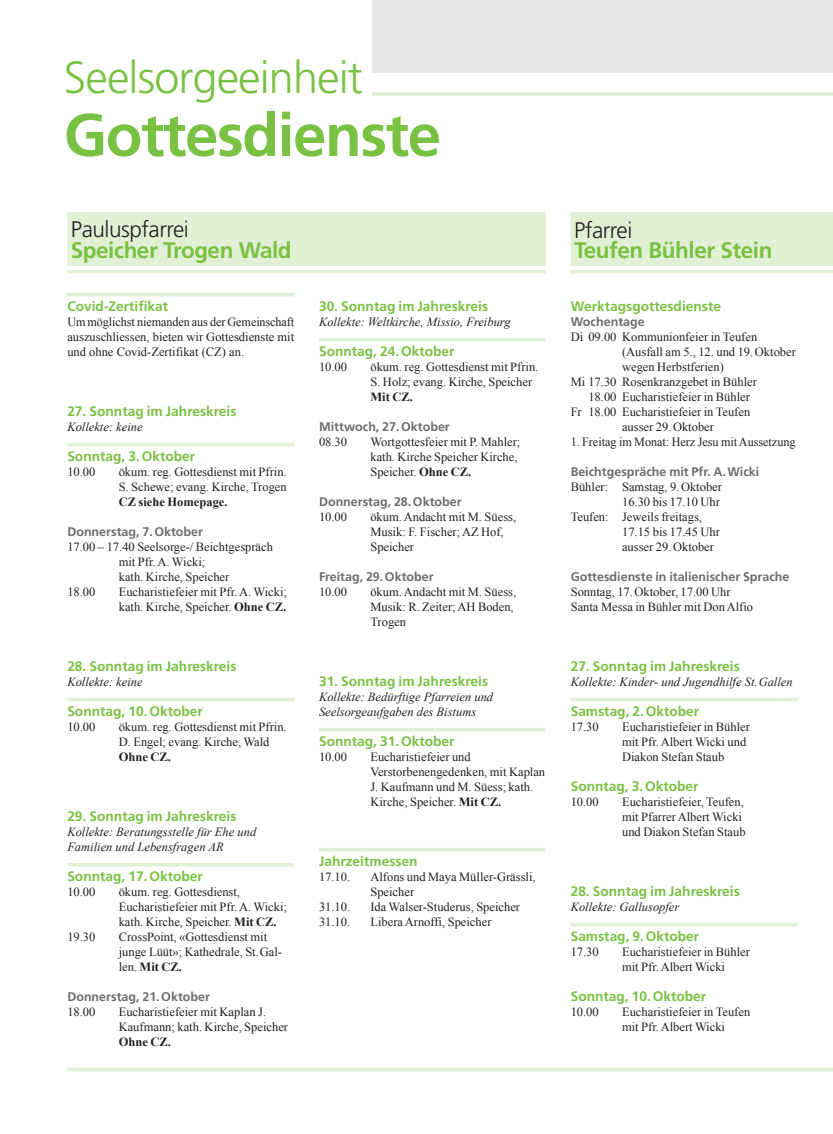
<style>
.page{position:relative;width:833px;height:1134px;background:#fff}
.page>*{position:absolute;margin:0;border:0;box-sizing:border-box;transform-origin:0 0}
.t1{font:700 60px "Frutiger LT Std";letter-spacing:-.025em;color:#79c142}
.t2{font:300 45px "Frutiger LT Std";letter-spacing:-.02em;color:#79c142}
.t3{font:700 22.5px "Frutiger LT Std";letter-spacing:-.02em;color:#79c142}
.t4{font:300 22.5px "Frutiger LT Std";letter-spacing:-.02em;color:#231f20}
.t5{font:700 13.75px "Frutiger LT Std";color:#79c142}
.t6{font:12.5px/15px "Times New Roman";color:#231f20}
.t7{font:italic 12.5px/15px "Times New Roman";color:#231f20}
.t8{font:700 12.5px "Frutiger LT Std";color:#6c6d70}
.t9{font:700 12.5px "Times New Roman";color:#231f20}
.s1{font-weight:700}
</style>
<div class="page">
<div style="left:67px;top:212px;width:479px;height:54px;background:#e1efd4"></div>
<hr style="left:67px;top:270px;width:479px;height:3px;background:#e1efd4">
<div style="left:570px;top:212px;width:263px;height:54px;background:#e1efd4"></div>
<hr style="left:570px;top:270px;width:263px;height:3px;background:#e1efd4">
<div style="left:372px;top:0;width:461px;height:73px;background:#e6e7e9"></div>
<hr style="left:372px;top:92px;width:461px;height:4px;background:#e1efd4">
<hr style="left:67px;top:1068px;width:766px;height:3px;background:#e1efd4">
<hr style="left:67px;top:293px;width:227px;height:3px;background:#e1efd4">
<hr style="left:67px;top:443px;width:227px;height:3px;background:#e1efd4">
<hr style="left:67px;top:698px;width:227px;height:3px;background:#e1efd4">
<hr style="left:67px;top:863px;width:227px;height:3px;background:#e1efd4">
<hr style="left:319px;top:338px;width:227px;height:3px;background:#e1efd4">
<hr style="left:319px;top:728px;width:227px;height:3px;background:#e1efd4">
<hr style="left:319px;top:848px;width:227px;height:3px;background:#e1efd4">
<hr style="left:570px;top:698px;width:227px;height:3px;background:#e1efd4">
<hr style="left:570px;top:923px;width:227px;height:3px;background:#e1efd4">
<h2 class="t2" style="left:64px;top:52px;width:301px">Seelsorgeeinheit</h2>
<h1 class="t1" style="left:64px;top:100px;width:379px">Gottesdienste</h1>
<h3 class="t4" style="left:71px;top:217px;width:119px">Pauluspfarrei</h3>
<h3 class="t3" style="left:71px;top:236px;width:222px">Speicher Trogen Wald</h3>
<p class="t5" style="left:67px;top:298px;width:102px">Covid-Zertifikat</p>
<p class="t6" style="left:67px;top:314px;width:228px;text-align:justify">Um möglichst niemanden aus der Gemeinschaft auszuschliessen, bieten wir Gottesdienste mit und ohne Covid-Zertifikat (CZ) an.</p>
<p class="t5" style="left:67px;top:403px;width:171px">27. Sonntag im Jahreskreis</p>
<p class="t7" style="left:67px;top:419px;width:77px">Kollekte: keine</p>
<p class="t5" style="left:67px;top:448px;width:129px">Sonntag, 3.Oktober</p>
<p class="t6" style="left:67px;top:464px;width:30px">10.00</p>
<p class="t6" style="left:119px;top:464px;width:169px">ökum. reg. Gottesdienst mit Pfrin.<br>S. Schewe; evang. Kirche, Trogen</p>
<p class="t9" style="left:119px;top:493px;width:110px">CZ siehe Homepage.</p>
<p class="t8" style="left:67px;top:524px;width:137px">Donnerstag, 7.Oktober</p>
<p class="t6" style="left:67px;top:539px;width:207px">17.00 – 17.40 Seelsorge-/ Beichtgespräch</p>
<p class="t6" style="left:119px;top:554px;width:88px">mit Pfr. A. Wicki;</p>
<p class="t6" style="left:119px;top:569px;width:112px">kath. Kirche, Speicher</p>
<p class="t6" style="left:67px;top:584px;width:30px">18.00</p>
<p class="t6" style="left:119px;top:584px;width:170px">Eucharistiefeier mit Pfr. A. Wicki; kath. Kirche, Speicher. <span class="s1">Ohne CZ.</span></p>
<p class="t5" style="left:67px;top:658px;width:171px">28. Sonntag im Jahreskreis</p>
<p class="t7" style="left:67px;top:674px;width:77px">Kollekte: keine</p>
<p class="t5" style="left:67px;top:703px;width:137px">Sonntag, 10.Oktober</p>
<p class="t6" style="left:67px;top:719px;width:30px">10.00</p>
<p class="t6" style="left:119px;top:719px;width:169px">ökum. reg. Gottesdienst mit Pfrin.<br>D. Engel; evang. Kirche, Wald</p>
<p class="t9" style="left:119px;top:748px;width:54px">Ohne CZ.</p>
<p class="t5" style="left:67px;top:808px;width:171px">29. Sonntag im Jahreskreis</p>
<p class="t7" style="left:67px;top:824px;width:190px">Kollekte: Beratungsstelle für Ehe und<br>Familien und Lebensfragen AR</p>
<p class="t5" style="left:67px;top:868px;width:137px">Sonntag, 17.Oktober</p>
<p class="t6" style="left:67px;top:884px;width:30px">10.00</p>
<p class="t6" style="left:119px;top:884px;width:170px">ökum. reg. Gottesdienst,<br>Eucharistiefeier mit Pfr. A. Wicki; kath. Kirche, Speicher. <span class="s1">Mit CZ.</span></p>
<p class="t6" style="left:67px;top:929px;width:30px">19.30</p>
<p class="t6" style="left:119px;top:929px;width:165px">CrossPoint, «Gottesdienst mit junge Lüüt»; Kathedrale, St. Gal&shy;len. <span class="s1">Mit CZ.</span></p>
<p class="t8" style="left:67px;top:989px;width:144px">Donnerstag, 21.Oktober</p>
<p class="t6" style="left:67px;top:1004px;width:30px">18.00</p>
<p class="t6" style="left:119px;top:1004px;width:171px">Eucharistiefeier mit Kaplan J.<br>Kaufmann; kath. Kirche, Speicher</p>
<p class="t9" style="left:119px;top:1033px;width:54px">Ohne CZ.</p>
<p class="t5" style="left:319px;top:298px;width:171px">30. Sonntag im Jahreskreis</p>
<p class="t7" style="left:319px;top:314px;width:193px">Kollekte: Weltkirche, Missio, Freiburg</p>
<p class="t5" style="left:319px;top:343px;width:137px">Sonntag, 24.Oktober</p>
<p class="t6" style="left:319px;top:359px;width:30px">10.00</p>
<p class="t6" style="left:370px;top:359px;width:169px">ökum. reg. Gottesdienst mit Pfrin.<br>S. Holz; evang. Kirche, Speicher</p>
<p class="t9" style="left:370px;top:388px;width:44px">Mit CZ.</p>
<p class="t8" style="left:319px;top:419px;width:132px">Mittwoch, 27.Oktober</p>
<p class="t6" style="left:319px;top:434px;width:30px">08.30</p>
<p class="t6" style="left:370px;top:434px;width:151px">Wortgottesfeier mit P. Mahler; kath. Kirche Speicher Kirche,<br>Speicher. <span class="s1">Ohne CZ.</span></p>
<p class="t8" style="left:319px;top:494px;width:144px">Donnerstag, 28.Oktober</p>
<p class="t6" style="left:319px;top:509px;width:30px">10.00</p>
<p class="t6" style="left:370px;top:509px;width:147px">ökum. Andacht mit M. Süess,<br>Musik: F. Fischer; AZ Hof,<br>Speicher</p>
<p class="t8" style="left:319px;top:569px;width:116px">Freitag, 29.Oktober</p>
<p class="t6" style="left:319px;top:584px;width:30px">10.00</p>
<p class="t6" style="left:370px;top:584px;width:147px">ökum. Andacht mit M. Süess,<br>Musik: R. Zeiter; AH Boden,<br>Trogen</p>
<p class="t5" style="left:319px;top:673px;width:171px">31. Sonntag im Jahreskreis</p>
<p class="t7" style="left:319px;top:689px;width:176px">Kollekte: Bedürftige Pfarreien und<br>Seelsorgeaufgaben des Bistums</p>
<p class="t5" style="left:319px;top:733px;width:137px">Sonntag, 31.Oktober</p>
<p class="t6" style="left:319px;top:749px;width:30px">10.00</p>
<p class="t6" style="left:370px;top:749px;width:176px">Eucharistiefeier und<br>Verstorbenengedenken, mit Kaplan<br>J. Kaufmann und M. Süess; kath.<br>Kirche, Speicher. <span class="s1">Mit CZ.</span></p>
<p class="t5" style="left:319px;top:853px;width:100px">Jahrzeitmessen</p>
<p class="t6" style="left:319px;top:869px;width:33px">17.10.</p>
<p class="t6" style="left:370px;top:869px;width:167px">Alfons und Maya Müller-Grässli,<br>Speicher</p>
<p class="t6" style="left:319px;top:899px;width:33px">31.10.</p>
<p class="t6" style="left:370px;top:899px;width:151px">Ida Walser-Studerus, Speicher</p>
<p class="t6" style="left:319px;top:914px;width:33px">31.10.</p>
<p class="t6" style="left:370px;top:914px;width:123px">Libera Arnoffi, Speicher</p>
<h3 class="t4" style="left:574px;top:217px;width:60px">Pfarrei</h3>
<h3 class="t3" style="left:574px;top:236px;width:200px">Teufen Bühler Stein</h3>
<p class="t5" style="left:570px;top:298px;width:152px">Werktagsgottesdienste</p>
<p class="t8" style="left:570px;top:314px;width:76px">Wochentage</p>
<p class="t6" style="left:570px;top:329px;width:188px">Di 09.00 Kommunionfeier in Teufen</p>
<p class="t6" style="left:622px;top:344px;width:175px">(Ausfall am 5., 12. und 19.Oktober</p>
<p class="t6" style="left:622px;top:359px;width:103px">wegen Herbstferien)</p>
<p class="t6" style="left:570px;top:374px;width:188px">Mi 17.30 Rosenkranzgebet in Bühler</p>
<p class="t6" style="left:588px;top:389px;width:163px">18.00 Eucharistiefeier in Bühler</p>
<p class="t6" style="left:570px;top:404px;width:181px">Fr 18.00 Eucharistiefeier in Teufen</p>
<p class="t6" style="left:622px;top:419px;width:93px">ausser 29.Oktober</p>
<p class="t6" style="left:570px;top:434px;width:226px">1. Freitag im Monat: Herz Jesu mit Aussetzung</p>
<p class="t8" style="left:570px;top:464px;width:190px">Beichtgespräche mit Pfr. A.Wicki</p>
<p class="t6" style="left:570px;top:479px;width:153px">Bühler: Samstag, 9.Oktober</p>
<p class="t6" style="left:622px;top:494px;width:99px">16.30 bis 17.10 Uhr</p>
<p class="t6" style="left:570px;top:509px;width:133px">Teufen: Jeweils freitags,</p>
<p class="t6" style="left:622px;top:524px;width:99px">17.15 bis 17.45 Uhr</p>
<p class="t6" style="left:622px;top:539px;width:93px">ausser 29.Oktober</p>
<p class="t8" style="left:570px;top:569px;width:220px">Gottesdienste in italienischer Sprache</p>
<p class="t6" style="left:570px;top:584px;width:184px">Sonntag, 17.Oktober, 17.00 Uhr<br>Santa Messa in Bühler mit Don Alfio</p>
<p class="t5" style="left:570px;top:658px;width:171px">27. Sonntag im Jahreskreis</p>
<p class="t7" style="left:570px;top:674px;width:223px">Kollekte: Kinder- und Jugendhilfe St. Gallen</p>
<p class="t5" style="left:570px;top:703px;width:130px">Samstag, 2.Oktober</p>
<p class="t6" style="left:570px;top:719px;width:30px">17.30</p>
<p class="t6" style="left:622px;top:719px;width:129px">Eucharistiefeier in Bühler mit Pfr. Albert Wicki und<br>Diakon Stefan Staub</p>
<p class="t5" style="left:570px;top:778px;width:129px">Sonntag, 3.Oktober</p>
<p class="t6" style="left:570px;top:794px;width:30px">10.00</p>
<p class="t6" style="left:622px;top:794px;width:125px">Eucharistiefeier, Teufen, mit Pfarrer Albert Wicki und Diakon Stefan Staub</p>
<p class="t5" style="left:570px;top:883px;width:171px">28. Sonntag im Jahreskreis</p>
<p class="t7" style="left:570px;top:899px;width:110px">Kollekte: Gallusopfer</p>
<p class="t5" style="left:570px;top:928px;width:130px">Samstag, 9.Oktober</p>
<p class="t6" style="left:570px;top:944px;width:30px">17.30</p>
<p class="t6" style="left:622px;top:944px;width:129px">Eucharistiefeier in Bühler mit Pfr. Albert Wicki</p>
<p class="t5" style="left:570px;top:988px;width:137px">Sonntag, 10.Oktober</p>
<p class="t6" style="left:570px;top:1004px;width:30px">10.00</p>
<p class="t6" style="left:622px;top:1004px;width:130px">Eucharistiefeier in Teufen mit Pfr. Albert Wicki</p>
</div>
